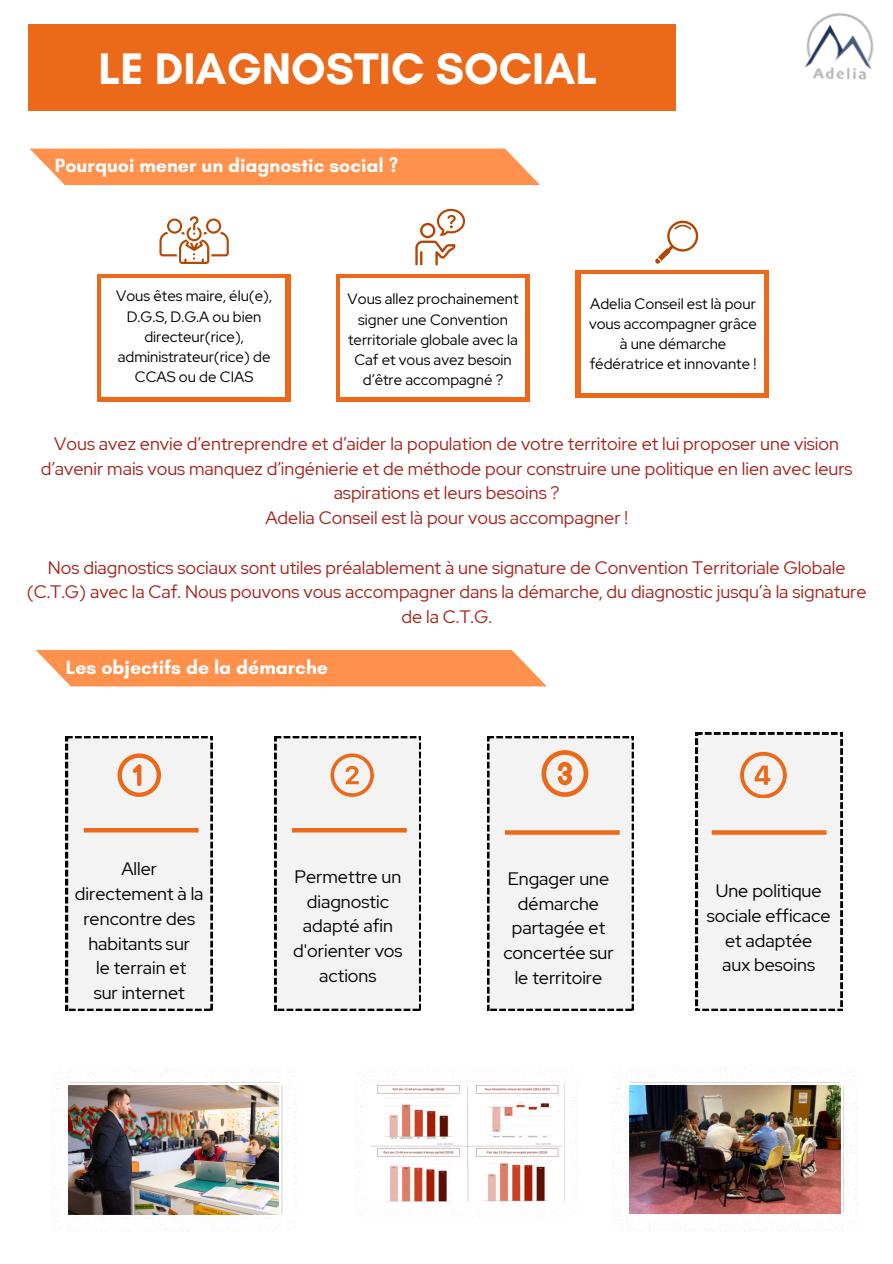
<style>
.page{position:relative;width:893px;height:1264px;background:#fff}
.page>*{position:absolute;margin:0;border:0;box-sizing:border-box;transform-origin:0 0}
.t1{font:700 45px "Glacial Indifference";color:#fff}
.t2{font:700 19.5px "Glacial Indifference";color:#fff}
.t3{font:18px/24.8px "Red Hat Display";color:#a5221b;text-align:center}
.t4{font:18px/24.8px "Red Hat Display";color:#000;text-align:center}
.t5{font:15px/20.2px "Red Hat Display";color:#000;text-align:center}
</style>
<div class="page">
<div style="left:28px;top:24px;width:647px;height:86px;background:#eb6918"></div>
<img style="left:804px;top:13px;width:70px;height:67px">
<svg style="left:29px;top:148px;width:511px;height:37px;background:#ff9a5b"></svg>
<svg style="left:159px;top:216px;width:70px;height:48px"></svg>
<svg style="left:415px;top:209px;width:50px;height:56px"></svg>
<div style="left:97px;top:275px;width:193px;height:127px;background:#eb6918"></div>
<div style="left:336px;top:275px;width:193px;height:127px;background:#eb6918"></div>
<div style="left:575px;top:271px;width:194px;height:127px;background:#eb6918"></div>
<div style="left:102px;top:279px;width:183px;height:118px;background:#fff"></div>
<div style="left:341px;top:279px;width:184px;height:118px;background:#fff"></div>
<div style="left:581px;top:275px;width:182px;height:118px;background:#fff"></div>
<svg style="left:655px;top:221px;width:44px;height:43px"></svg>
<svg style="left:36px;top:650px;width:511px;height:36px;background:#ff9859"></svg>
<div style="left:66px;top:736px;width:146px;height:274px;background:#f4f3f3"></div>
<div style="left:274px;top:736px;width:147px;height:274px;background:#f4f3f3"></div>
<svg style="left:487px;top:736px;width:146px;height:274px"></svg>
<svg style="left:695px;top:732px;width:147px;height:278px"></svg>
<hr style="left:84px;top:828px;width:114px;height:4px;background:#eb6918">
<hr style="left:292px;top:828px;width:115px;height:4px;background:#eb6918">
<svg style="left:505px;top:830px;width:114px;height:4px"></svg>
<svg style="left:711px;top:830px;width:115px;height:4px"></svg>
<img style="left:360px;top:1068px;width:218px;height:149px">
<img style="left:612px;top:1067px;width:245px;height:164px">
<img style="left:51px;top:1072px;width:245px;height:160px">
<p class="t1" style="left:98px;top:41px;width:500px">LE DIAGNOSTIC SOCIAL</p>
<p class="t2" style="left:55px;top:153px;width:345px">Pourquoi mener un diagnostic social ?</p>
<p class="t5" style="left:116px;top:286px;width:157px">Vous êtes maire, élu(e),<br>D.G.S, D.G.A ou bien directeur(rice), administrateur(rice) de<br>CCAS ou de CIAS</p>
<p class="t5" style="left:347px;top:289px;width:172px">Vous allez prochainement signer une Convention territoriale globale avec la<br>Caf et vous avez besoin d’être accompagné ?</p>
<p class="t5" style="left:589px;top:293px;width:169px">Adelia Conseil est là pour vous accompagner grâce à une démarche fédératrice et innovante !</p>
<h3 class="t3" style="left:41px;top:431px;width:813px">Vous avez envie d’entreprendre et d’aider la population de votre territoire et lui proposer une vision d’avenir mais vous manquez d’ingénierie et de méthode pour construire une politique en lien avec leurs aspirations et leurs besoins ?<br>Adelia Conseil est là pour vous accompagner !</h3>
<p class="t3" style="left:27px;top:555px;width:841px">Nos diagnostics sociaux sont utiles préalablement à une signature de Convention Territoriale Globale (C.T.G) avec la Caf. Nous pouvons vous accompagner dans la démarche, du diagnostic jusqu’à la signature de la C.T.G.</p>
<p class="t2" style="left:66px;top:655px;width:263px">Les objectifs de la démarche</p>
<h3 class="t4" style="left:75px;top:856px;width:130px">Aller directement à la rencontre des habitants sur<br>le terrain et<br>sur internet</h3>
<h3 class="t4" style="left:293px;top:864px;width:111px">Permettre un diagnostic adapté afin d'orienter vos actions</h3>
<h2 class="t4" style="left:503px;top:866px;width:112px">Engager une démarche partagée et concertée sur le territoire</h2>
<p class="t4" style="left:706px;top:878px;width:125px">Une politique sociale efficace et adaptée<br>aux besoins</p>
</div>
